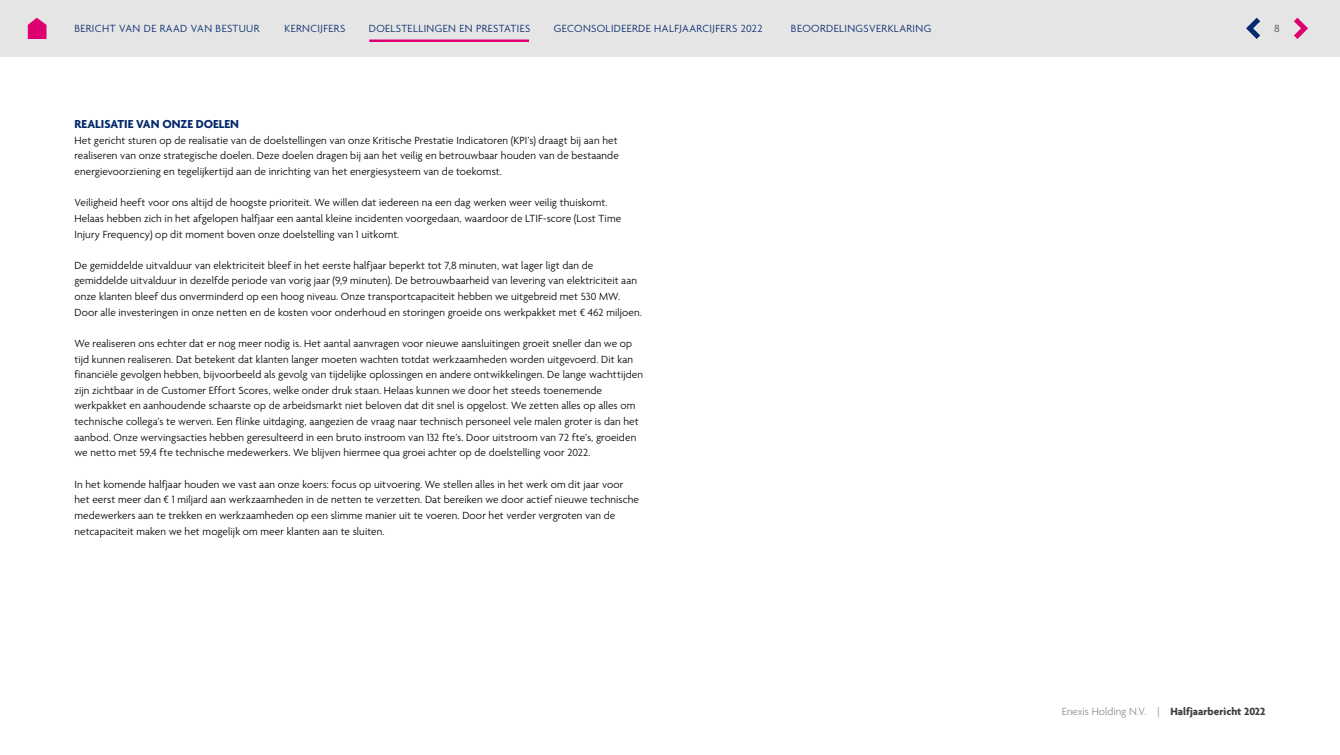
<style>
.page{position:relative;width:1340px;height:755px;background:#fff}
.page>*{position:absolute;margin:0;border:0;box-sizing:border-box;transform-origin:0 0}
.t1{font:700 12.5px "Agenda";color:#04296c}
.t2{font:300 11.25px/15.6px "Agenda";letter-spacing:.01em;color:#000}
.t3{font:300 11.25px "Agenda";letter-spacing:.035em;color:#04296c}
.t4{font:700 11.25px "Agenda";color:#3d3c3f}
.t5{font:11.25px "Agenda";color:#635d63}
.s1{font-weight:300;color:#8d8d8d}
</style>
<div class="page">
<div style="left:0;top:0;width:1339px;height:57px;background:#e5e5e5"></div>
<svg style="left:1294px;top:18px;width:13px;height:21px"></svg>
<svg style="left:1246px;top:18px;width:14px;height:21px"></svg>
<svg style="left:28px;top:18px;width:18px;height:21px"></svg>
<hr style="left:369px;top:39px;width:160px;height:3px;background:#de0073">
<p class="t3" style="left:74px;top:22px;width:186px">BERICHT VAN DE RAAD VAN BESTUUR</p>
<p class="t3" style="left:284px;top:22px;width:62px">KERNCIJFERS</p>
<p class="t3" style="left:369px;top:22px;width:163px">DOELSTELLINGEN EN PRESTATIES</p>
<p class="t3" style="left:554px;top:22px;width:210px">GECONSOLIDEERDE HALFJAARCIJFERS 2022</p>
<p class="t3" style="left:791px;top:22px;width:142px">BEOORDELINGSVERKLARING</p>
<p class="t5" style="left:1274px;top:22px;width:7px">8</p>
<p class="t1" style="left:74px;top:117px;width:166px">REALISATIE VAN ONZE DOELEN</p>
<p class="t2" style="left:74px;top:133px;width:546px;text-align:justify">Het gericht sturen op de realisatie van de doelstellingen van onze Kritische Prestatie Indicatoren (KPI’s) draagt bij aan het realiseren van onze strategische doelen. Deze doelen dragen bij aan het veilig en betrouwbaar houden van de bestaande energievoorziening en tegelijkertijd aan de inrichting van het energiesysteem van de toekomst.</p>
<p class="t2" style="left:74px;top:195px;width:548px">Veiligheid heeft voor ons altijd de hoogste prioriteit. We willen dat iedereen na een dag werken weer veilig thuiskomt.<br>Helaas hebben zich in het afgelopen halfjaar een aantal kleine incidenten voorgedaan, waardoor de LTIF-score (Lost Time<br>Injury Frequency) op dit moment boven onze doelstelling van 1 uitkomt.</p>
<p class="t2" style="left:74px;top:258px;width:569px">De gemiddelde uitvalduur van elektriciteit bleef in het eerste halfjaar beperkt tot 7,8 minuten, wat lager ligt dan de gemiddelde uitvalduur in dezelfde periode van vorig jaar (9,9 minuten). De betrouwbaarheid van levering van elektriciteit aan onze klanten bleef dus onverminderd op een hoog niveau. Onze transportcapaciteit hebben we uitgebreid met 530 MW.<br>Door alle investeringen in onze netten en de kosten voor onderhoud en storingen groeide ons werkpakket met € 462 miljoen.</p>
<p class="t2" style="left:74px;top:336px;width:570px">We realiseren ons echter dat er nog meer nodig is. Het aantal aanvragen voor nieuwe aansluitingen groeit sneller dan we op tijd kunnen realiseren. Dat betekent dat klanten langer moeten wachten totdat werkzaamheden worden uitgevoerd. Dit kan financiële gevolgen hebben, bijvoorbeeld als gevolg van tijdelijke oplossingen en andere ontwikkelingen. De lange wachttijden zijn zichtbaar in de Customer Effort Scores, welke onder druk staan. Helaas kunnen we door het steeds toenemende werkpakket en aanhoudende schaarste op de arbeidsmarkt niet beloven dat dit snel is opgelost. We zetten alles op alles om technische collega’s te werven. Een flinke uitdaging, aangezien de vraag naar technisch personeel vele malen groter is dan het aanbod. Onze wervingsacties hebben geresulteerd in een bruto instroom van 132 fte’s. Door uitstroom van 72 fte’s, groeiden we netto met 59,4 fte technische medewerkers. We blijven hiermee qua groei achter op de doelstelling voor 2022.</p>
<p class="t2" style="left:74px;top:477px;width:566px">In het komende halfjaar houden we vast aan onze koers: focus op uitvoering. We stellen alles in het werk om dit jaar voor het eerst meer dan € 1 miljard aan werkzaamheden in de netten te verzetten. Dat bereiken we door actief nieuwe technische medewerkers aan te trekken en werkzaamheden op een slimme manier uit te voeren. Door het verder vergroten van de netcapaciteit maken we het mogelijk om meer klanten aan te sluiten.</p>
<p class="t4" style="left:1061px;top:705px;width:205px"><span class="s1">Enexis Holding N.V. |</span> Halfjaarbericht 2022</p>
</div>
